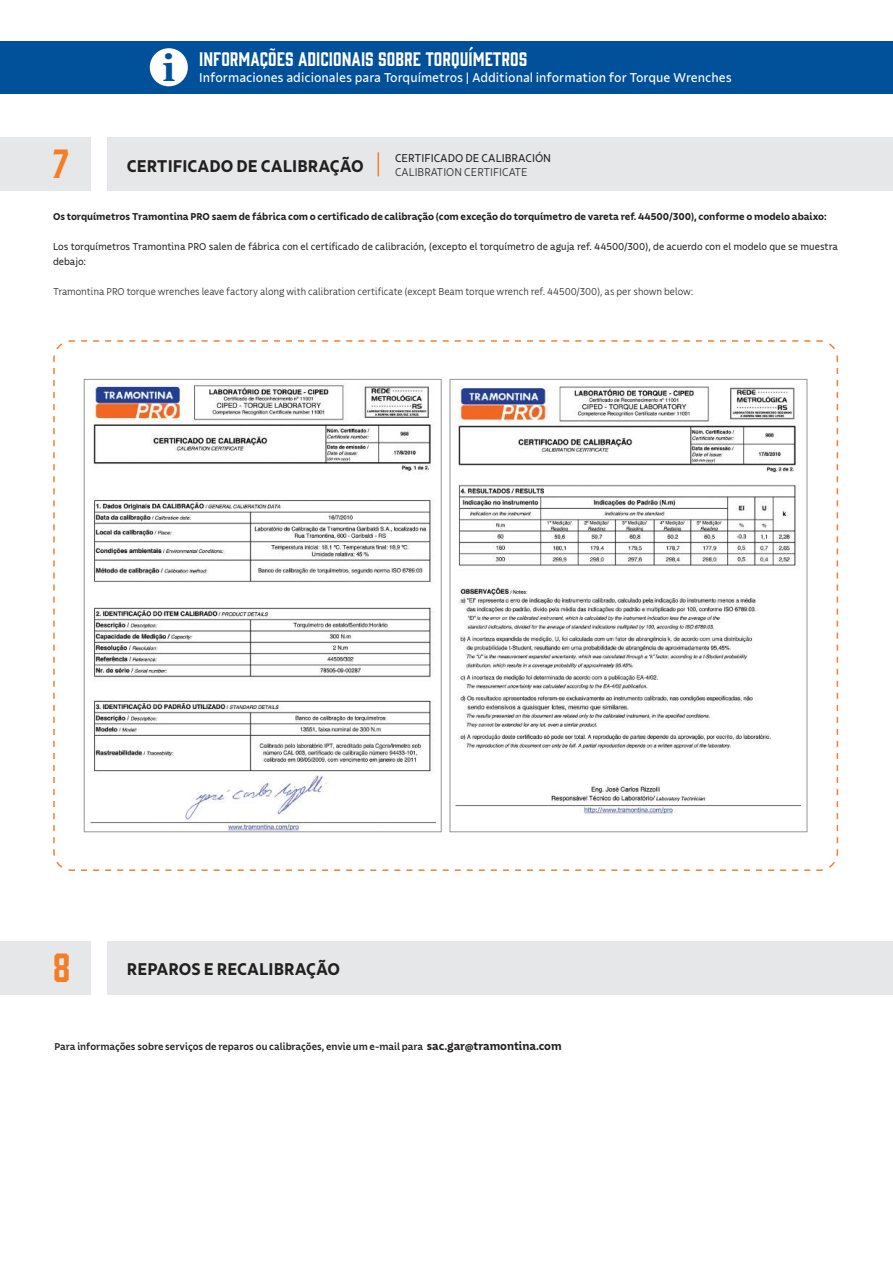
<style>
.page{position:relative;width:893px;height:1263px;background:#fff}
.page>*{position:absolute;margin:0;border:0;box-sizing:border-box;transform-origin:0 0}
.t1{font:37.5px "Gin";color:#f47e28}
.t2{font:700 18px "Tramontina Sm Cd Titulos";color:#221f1f}
.t3{font:18px "Gin";color:#fff}
.t4{font:13.5px "Tramontina Sm Cd Textos";color:#fff}
.t5{font:12px "Tramontina Sm Cd Titulos";color:#221f1f}
.t6{font:300 12px "Tramontina Sm Cd Titulos";color:#221f1f}
.t7{font:10.5px/15px "Tramontina Sm Cd Titulos";color:#221f1f}
.t8{font:700 10.5px "Tramontina Sm Cd Titulos";color:#221f1f}
.t9{font:300 10.5px "Tramontina Sm Cd Titulos";letter-spacing:-.005em;color:#221f1f}
.t10{font:500 10.5px "Tramontina Sm Cd Titulos";letter-spacing:-.005em;color:#221f1f}
.s1{font-family:"Georgia";font-weight:700;font-size:36.45px;color:#00519a}
.s2{font-weight:700;font-size:12px}
</style>
<div class="page">
<svg style="left:53px;top:340px;width:786px;height:531px"></svg>
<div style="left:450px;top:379px;width:357px;height:453px;background:#fff"></div>
<img style="left:454px;top:387px;width:346px;height:427px">
<img style="left:88px;top:381px;width:347px;height:449px">
<div style="left:0;top:41px;width:893px;height:53px;background:#00519a"></div>
<div style="left:150px;top:48px;width:38px;height:38px;background:#fff;border-radius:50%"></div>
<div style="left:107px;top:138px;width:786px;height:53px;background:#e6e7e8"></div>
<div style="left:0;top:138px;width:90px;height:53px;background:#e6e7e8"></div>
<svg style="left:378px;top:152px;width:1px;height:24px"></svg>
<div style="left:107px;top:941px;width:786px;height:54px;background:#e6e7e8"></div>
<div style="left:0;top:941px;width:90px;height:54px;background:#e6e7e8"></div>
<h2 class="t3" style="left:162px;top:47px;width:367px"><span class="s1">i</span> INFORMAÇÕES ADICIONAIS SOBRE TORQUÍMETROS</h2>
<p class="t4" style="left:199px;top:71px;width:534px">Informaciones adicionales para Torquímetros | Additional information for Torque Wrenches</p>
<h1 class="t1" style="left:53px;top:138px;width:17px">7</h1>
<h2 class="t2" style="left:127px;top:156px;width:238px">CERTIFICADO DE CALIBRAÇÃO</h2>
<p class="t5" style="left:395px;top:152px;width:158px">CERTIFICADO DE CALIBRACIÓN</p>
<p class="t6" style="left:395px;top:168px;width:134px">CALIBRATION CERTIFICATE</p>
<p class="t8" style="left:53px;top:211px;width:775px">Os torquímetros Tramontina PRO saem de fábrica com o certificado de calibração (com exceção do torquímetro de vareta ref. 44500/300), conforme o modelo abaixo:</p>
<p class="t7" style="left:53px;top:239px;width:787px">Los torquímetros Tramontina PRO salen de fábrica con el certificado de calibración, (excepto el torquímetro de aguja ref. 44500/300), de acuerdo con el modelo que se muestra debajo:</p>
<p class="t9" style="left:53px;top:286px;width:642px">Tramontina PRO torque wrenches leave factory along with calibration certificate (except Beam torque wrench ref. 44500/300), as per shown below:</p>
<h1 class="t1" style="left:53px;top:942px;width:19px">8</h1>
<h2 class="t2" style="left:127px;top:960px;width:215px">REPAROS E RECALIBRAÇÃO</h2>
<p class="t10" style="left:54px;top:1041px;width:509px">Para informações sobre serviços de reparos ou calibrações, envie um e-mail para <span class="s2">sac.gar@tramontina.com</span></p>
</div>
